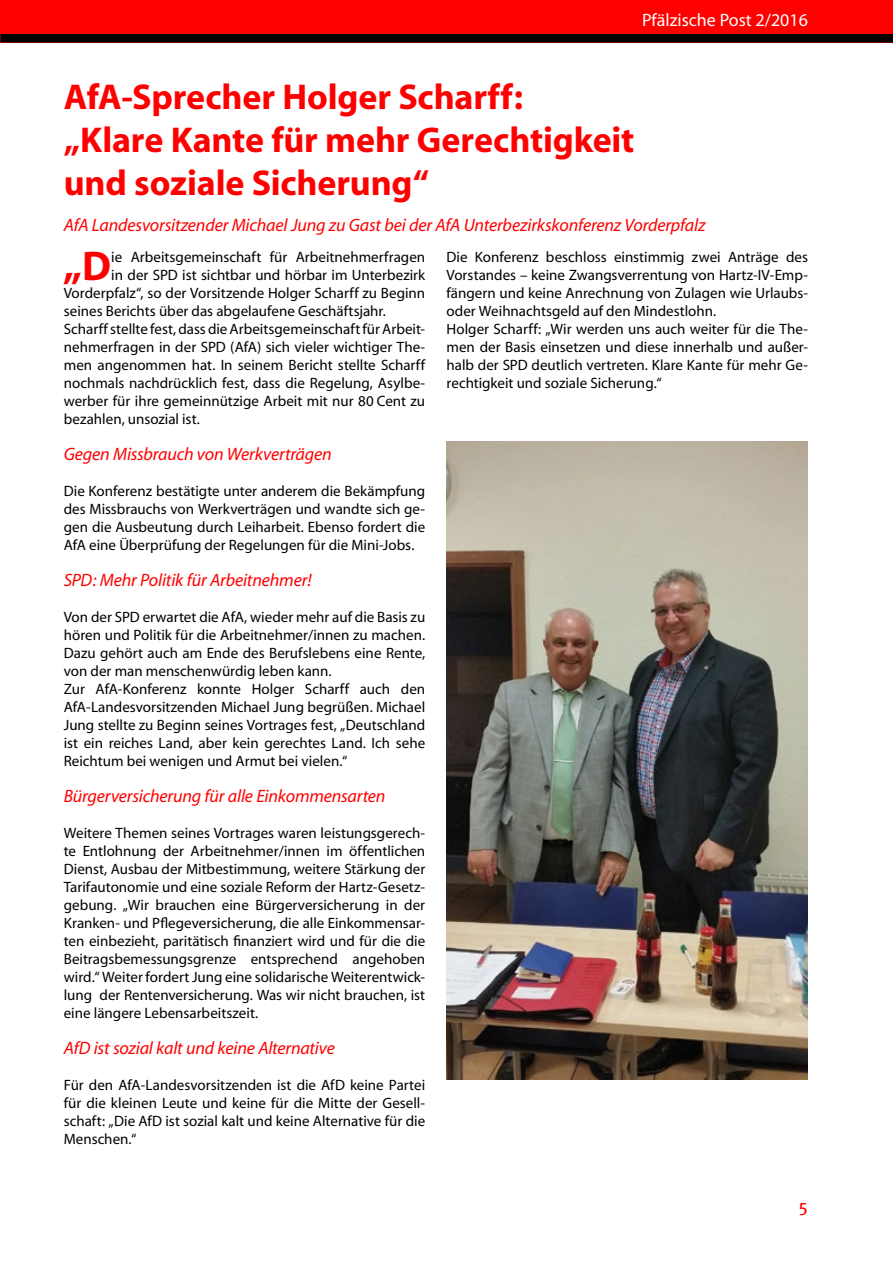
<style>
.page{position:relative;width:893px;height:1263px;background:#fff}
.page>*{position:absolute;margin:0;border:0;box-sizing:border-box;transform-origin:0 0}
.t1{font:700 41.7px "Myriad";color:#f00}
.t2{font:700 36px/43.2px "Myriad";letter-spacing:-.005em;color:#f00}
.t3{font:italic 18px "Myriad";letter-spacing:-.01em;color:#f00}
.t4{font:18px "Myriad";color:#fff}
.t5{font:18px "Meta Pro";color:#f00}
.t6{font:15px/18px "Myriad";color:#000;text-align:justify}
</style>
<div class="page">
<div style="left:0;top:0;width:893px;height:43px;background:#f00"></div>
<div style="left:0;top:34px;width:893px;height:9px;background:#000"></div>
<img style="left:447px;top:442px;width:361px;height:637px">
<p class="t4" style="left:642px;top:11px;width:167px">Pfälzische Post 2/2016</p>
<h2 class="t2" style="left:64px;top:76px;width:572px">AfA-Sprecher Holger Scharff:<br>„Klare Kante für mehr Gerechtigkeit und soziale Sicherung“</h2>
<p class="t3" style="left:64px;top:216px;width:643px">AfA Landesvorsitzender Michael Jung zu Gast bei der AfA Unterbezirkskonferenz Vorderpfalz</p>
<h1 class="t1" style="left:63px;top:244px;width:50px">„D</h1>
<p class="t6" style="left:111px;top:248px;width:315px">ie Arbeitsgemeinschaft für Arbeitnehmerfragen</p>
<p class="t6" style="left:446px;top:248px;width:363px;text-align:left">Die Konferenz beschloss einstimmig zwei Anträge des Vorstandes – keine Zwangsverrentung von Hartz-IV-Emp&shy;fängern und keine Anrechnung von Zulagen wie Urlaubs&shy;oder Weihnachtsgeld auf den Mindestlohn.<br>Holger Scharff: „Wir werden uns auch weiter für die The&shy;men der Basis einsetzen und diese innerhalb und außer&shy;halb der SPD deutlich vertreten. Klare Kante für mehr Ge&shy;rechtigkeit und soziale Sicherung.“</p>
<p class="t6" style="left:111px;top:266px;width:315px">in der SPD ist sichtbar und hörbar im Unterbezirk</p>
<p class="t6" style="left:64px;top:284px;width:363px">Vorderpfalz“, so der Vorsitzende Holger Scharff zu Beginn</p>
<p class="t6" style="left:64px;top:302px;width:324px">seines Berichts über das abgelaufene Geschäftsjahr.</p>
<p class="t6" style="left:64px;top:320px;width:363px">Scharff stellte fest, dass die Arbeitsgemeinschaft für Arbeit-</p>
<p class="t6" style="left:64px;top:338px;width:363px">nehmerfragen in der SPD (AfA) sich vieler wichtiger The-</p>
<p class="t6" style="left:64px;top:356px;width:363px">men angenommen hat. In seinem Bericht stellte Scharff</p>
<p class="t6" style="left:64px;top:374px;width:363px">nochmals nachdrücklich fest, dass die Regelung, Asylbe-</p>
<p class="t6" style="left:64px;top:392px;width:363px">werber für ihre gemeinnützige Arbeit mit nur 80 Cent zu</p>
<p class="t6" style="left:64px;top:410px;width:138px">bezahlen, unsozial ist.</p>
<p class="t3" style="left:64px;top:445px;width:270px">Gegen Missbrauch von Werkverträgen</p>
<p class="t6" style="left:64px;top:482px;width:363px">Die Konferenz bestätigte unter anderem die Bekämpfung des Missbrauchs von Werkverträgen und wandte sich ge&shy;gen die Ausbeutung durch Leiharbeit. Ebenso fordert die AfA eine Überprüfung der Regelungen für die Mini-Jobs.</p>
<p class="t3" style="left:64px;top:571px;width:250px">SPD: Mehr Politik für Arbeitnehmer!</p>
<p class="t6" style="left:64px;top:608px;width:363px;text-align:left">Von der SPD erwartet die AfA, wieder mehr auf die Basis zu hören und Politik für die Arbeitnehmer/innen zu machen.<br>Dazu gehört auch am Ende des Berufslebens eine Rente, von der man menschenwürdig leben kann.<br>Zur AfA-Konferenz konnte Holger Scharff auch den AfA-Landesvorsitzenden Michael Jung begrüßen. Michael Jung stellte zu Beginn seines Vortrages fest, „Deutschland ist ein reiches Land, aber kein gerechtes Land. Ich sehe Reichtum bei wenigen und Armut bei vielen.“</p>
<p class="t3" style="left:64px;top:787px;width:323px">Bürgerversicherung für alle Einkommensarten</p>
<p class="t6" style="left:64px;top:824px;width:363px">Weitere Themen seines Vortrages waren leistungsgerech&shy;te Entlohnung der Arbeitnehmer/innen im öffentlichen Dienst, Ausbau der Mitbestimmung, weitere Stärkung der Tarifautonomie und eine soziale Reform der Hartz-Gesetz&shy;gebung. „Wir brauchen eine Bürgerversicherung in der Kranken- und Pflegeversicherung, die alle Einkommensar&shy;ten einbezieht, paritätisch finanziert wird und für die die Beitragsbemessungsgrenze entsprechend angehoben wird.“ Weiter fordert Jung eine solidarische Weiterentwick&shy;lung der Rentenversicherung. Was wir nicht brauchen, ist eine längere Lebensarbeitszeit.</p>
<p class="t3" style="left:64px;top:1039px;width:273px">AfD ist sozial kalt und keine Alternative</p>
<p class="t6" style="left:64px;top:1076px;width:363px">Für den AfA-Landesvorsitzenden ist die AfD keine Partei für die kleinen Leute und keine für die Mitte der Gesell&shy;schaft: „Die AfD ist sozial kalt und keine Alternative für die Menschen.“</p>
<p class="t5" style="left:799px;top:1194px;width:10px">5</p>
</div>
